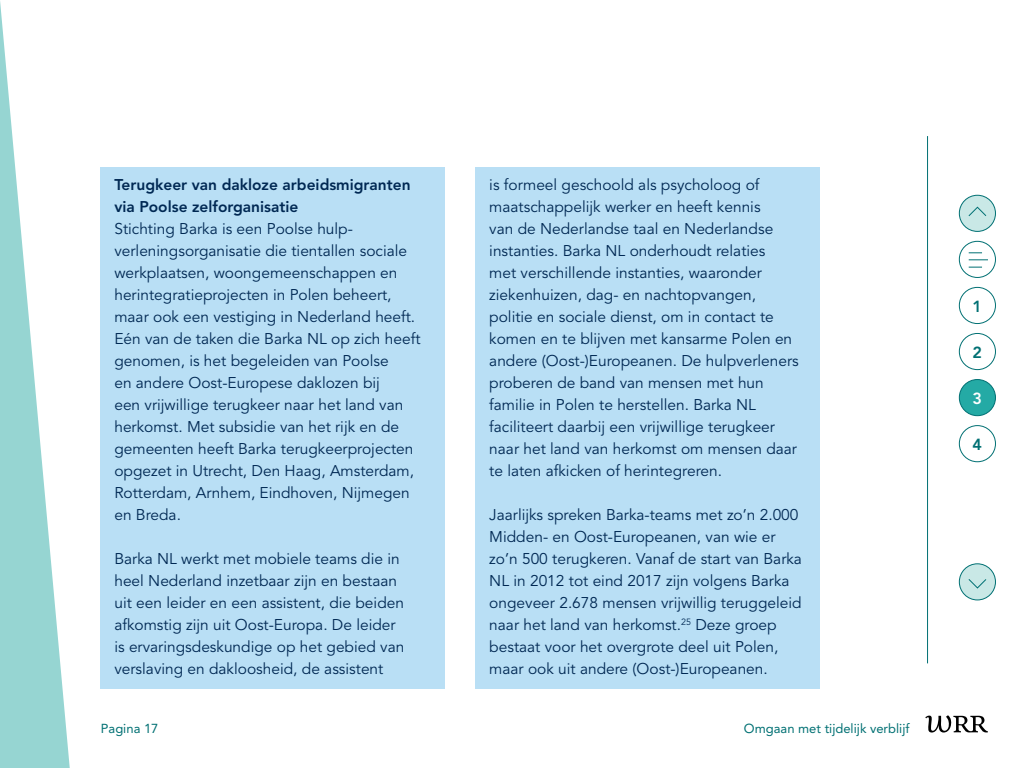
<style>
.page{position:relative;width:1024px;height:768px;background:#fff}
.page>*{position:absolute;margin:0;border:0;box-sizing:border-box;transform-origin:0 0}
.t1{font:800 16px "Avenir LT Std";color:#007073}
.t2{font:800 16px "Avenir LT Std";color:#fff}
.Kadertekst_blauw{font:15.5px/22px "Avenir LT Std";color:#002853}
.Kadertitel_blauw{font:800 15.5px/22px "Avenir LT Std";color:#002853}
.t3{font:13px "Avenir LT Std";color:#007073}
</style>
<div class="page">
<svg style="left:0;top:1px;width:70px;height:767px"></svg>
<svg style="left:925px;top:715px;width:63px;height:17px"></svg>
<hr style="left:927px;top:136px;width:1px;height:527px;background:#007073">
<div style="left:959px;top:425px;width:37px;height:37px;border:1px solid #007073;border-radius:50%"></div>
<div style="left:959px;top:333px;width:37px;height:37px;border:1px solid #007073;border-radius:50%"></div>
<div style="left:959px;top:287px;width:37px;height:37px;border:1px solid #007073;border-radius:50%"></div>
<div style="left:959px;top:564px;width:36px;height:36px;background:#c9e8e6;border-radius:50%"></div>
<div style="left:959px;top:563px;width:37px;height:37px;border:1px solid #007073;border-radius:50%"></div>
<svg style="left:968px;top:579px;width:19px;height:10px"></svg>
<div style="left:959px;top:195px;width:36px;height:36px;background:#c9e8e6;border-radius:50%"></div>
<div style="left:959px;top:195px;width:37px;height:37px;border:1px solid #007073;border-radius:50%"></div>
<svg style="left:968px;top:206px;width:19px;height:11px"></svg>
<div style="left:959px;top:241px;width:37px;height:37px;border:1px solid #007073;border-radius:50%"></div>
<svg style="left:969px;top:259px;width:19px;height:1px"></svg>
<svg style="left:969px;top:252px;width:13px;height:1px"></svg>
<svg style="left:969px;top:267px;width:13px;height:1px"></svg>
<div style="left:959px;top:379px;width:36px;height:37px;background:#24aaa5;border-radius:50%"></div>
<div style="left:959px;top:379px;width:37px;height:37px;border:1px solid #007073;border-radius:50%"></div>
<div style="left:475px;top:167px;width:344px;height:522px;background:#b9dff5"></div>
<div style="left:100px;top:167px;width:345px;height:60px;background:#b9dff5"></div>
<div style="left:100px;top:211px;width:345px;height:478px;background:#b9dff5"></div>
<p class="Kadertitel_blauw" style="left:114px;top:174px;width:298px">Terugkeer van dakloze arbeidsmigranten via Poolse zelforganisatie</p>
<p class="Kadertekst_blauw" style="left:114px;top:218px;width:308px">Stichting Barka is een Poolse hulp&shy;verleningsorganisatie die tientallen sociale werkplaatsen, woongemeenschappen en herintegratieprojecten in Polen beheert, maar ook een vestiging in Nederland heeft.<br>Eén van de taken die Barka NL op zich heeft genomen, is het begeleiden van Poolse<br>en andere Oost-Europese daklozen bij<br>een vrijwillige terugkeer naar het land van herkomst. Met subsidie van het rijk en de gemeenten heeft Barka terugkeerprojecten opgezet in Utrecht, Den Haag, Amsterdam, Rotterdam, Arnhem, Eindhoven, Nijmegen en Breda.</p>
<p class="Kadertekst_blauw" style="left:114px;top:548px;width:291px">Barka NL werkt met mobiele teams die in heel Nederland inzetbaar zijn en bestaan uit een leider en een assistent, die beiden afkomstig zijn uit Oost-Europa. De leider is ervaringsdeskundige op het gebied van verslaving en dakloosheid, de assistent</p>
<p class="Kadertekst_blauw" style="left:489px;top:174px;width:311px">is formeel geschoold als psycholoog of maatschappelijk werker en heeft kennis<br>van de Nederlandse taal en Nederlandse instanties. Barka NL onderhoudt relaties<br>met verschillende instanties, waaronder ziekenhuizen, dag- en nachtopvangen, politie en sociale dienst, om in contact te komen en te blijven met kansarme Polen en andere (Oost-)Europeanen. De hulpverleners proberen de band van mensen met hun familie in Polen te herstellen. Barka NL faciliteert daarbij een vrijwillige terugkeer naar het land van herkomst om mensen daar te laten afkicken of herintegreren.</p>
<p class="Kadertekst_blauw" style="left:489px;top:504px;width:314px">Jaarlijks spreken Barka-teams met zo’n 2.000<br>Midden- en Oost-Europeanen, van wie er zo’n 500 terugkeren. Vanaf de start van Barka NL in 2012 tot eind 2017 zijn volgens Barka ongeveer 2.678 mensen vrijwillig teruggeleid naar het land van herkomst.<sup>25</sup> Deze groep bestaat voor het overgrote deel uit Polen, maar ook uit andere (Oost-)Europeanen.</p>
<p class="t3" style="left:101px;top:721px;width:59px">Pagina 17</p>
<p class="t3" style="left:744px;top:721px;width:167px">Omgaan met tijdelijk verblijf</p>
<p class="t1" style="left:972px;top:296px;width:11px">1</p>
<p class="t1" style="left:972px;top:343px;width:11px">2</p>
<p class="t2" style="left:972px;top:389px;width:11px">3</p>
<p class="t1" style="left:972px;top:435px;width:11px">4</p>
</div>
